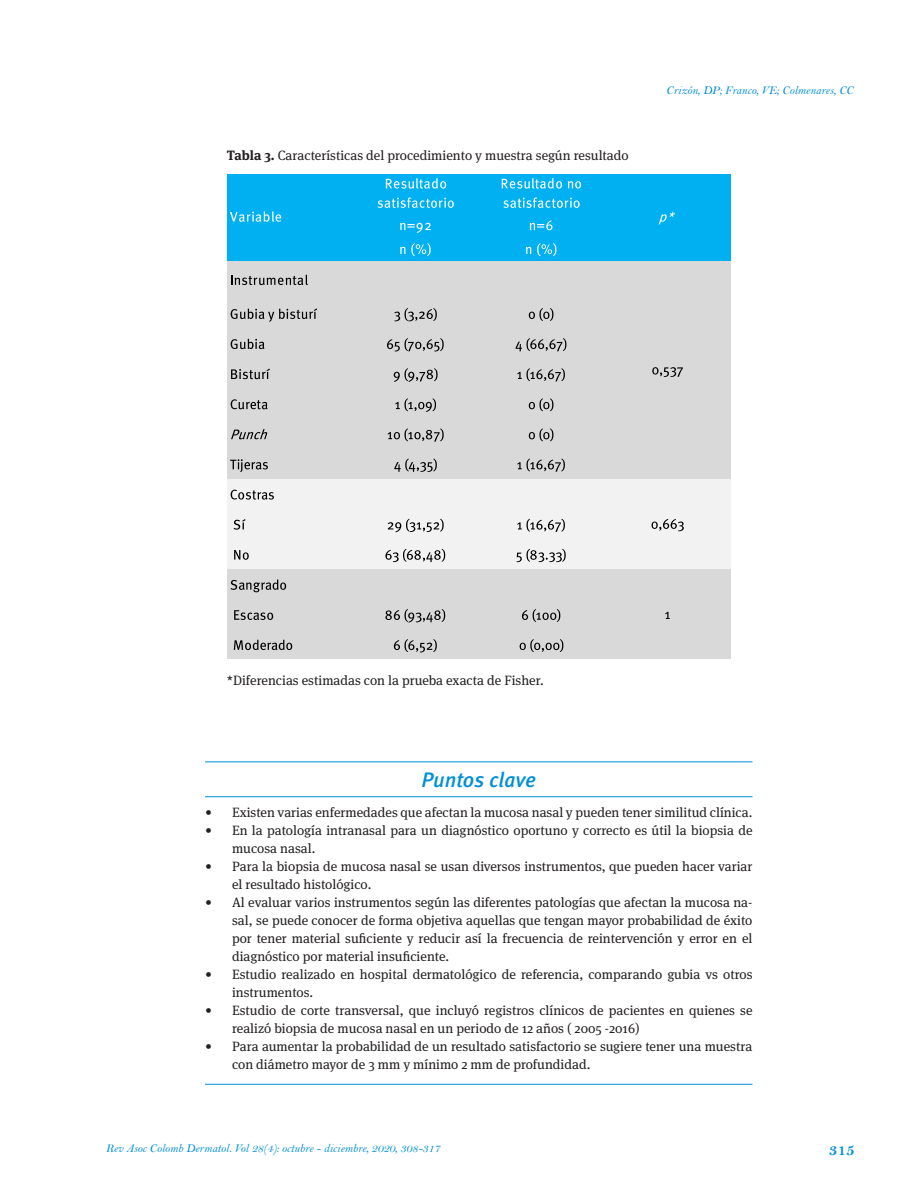
<style>
.page{position:relative;width:915px;height:1191px;background:#fff}
.page>*{position:absolute;margin:0;border:0;box-sizing:border-box;transform-origin:0 0}
.subtitulo{font:italic 500 21px "Meta Pro";letter-spacing:-.005em;color:#008fd5}
.t1{font:16.5px "Bell MT Bold";color:#008fd5}
.caja_texto{font:13.5px/18px "Meta Serif OT";color:#231f20}
.marcacion{font:12px "Bell MT Italic";color:#008fd5}
.s1{font-weight:700}
</style>
<div class="page">
<hr style="left:205px;top:761px;width:547px;height:1px;background:#008fd5">
<hr style="left:205px;top:1084px;width:547px;height:1px;background:#008fd5">
<hr style="left:205px;top:796px;width:547px;height:1px;background:#008fd5">
<div style="left:227px;top:174px;width:503px;height:88px;background:#00b0f0"></div>
<div style="left:227px;top:261px;width:503px;height:219px;background:#d9d9d9"></div>
<div style="left:227px;top:479px;width:503px;height:91px;background:#f2f2f2"></div>
<div style="left:227px;top:569px;width:503px;height:90px;background:#d9d9d9"></div>
<svg style="left:385px;top:178px;width:61px;height:11px"></svg>
<svg style="left:377px;top:197px;width:76px;height:11px"></svg>
<svg style="left:501px;top:178px;width:80px;height:11px"></svg>
<svg style="left:503px;top:197px;width:76px;height:11px"></svg>
<svg style="left:400px;top:223px;width:30px;height:10px"></svg>
<svg style="left:529px;top:220px;width:23px;height:10px"></svg>
<svg style="left:400px;top:247px;width:5px;height:7px"></svg>
<svg style="left:411px;top:243px;width:19px;height:13px"></svg>
<svg style="left:526px;top:247px;width:5px;height:7px"></svg>
<svg style="left:537px;top:243px;width:19px;height:13px"></svg>
<svg style="left:231px;top:275px;width:77px;height:10px"></svg>
<svg style="left:230px;top:308px;width:87px;height:14px"></svg>
<svg style="left:394px;top:308px;width:42px;height:13px"></svg>
<svg style="left:528px;top:308px;width:25px;height:13px"></svg>
<svg style="left:230px;top:339px;width:34px;height:10px"></svg>
<svg style="left:387px;top:338px;width:56px;height:13px"></svg>
<svg style="left:515px;top:338px;width:51px;height:13px"></svg>
<svg style="left:231px;top:368px;width:39px;height:11px"></svg>
<svg style="left:393px;top:368px;width:44px;height:14px"></svg>
<svg style="left:517px;top:368px;width:47px;height:14px"></svg>
<svg style="left:230px;top:399px;width:37px;height:10px"></svg>
<svg style="left:395px;top:398px;width:41px;height:14px"></svg>
<svg style="left:528px;top:398px;width:25px;height:13px"></svg>
<svg style="left:231px;top:429px;width:36px;height:10px"></svg>
<svg style="left:387px;top:428px;width:56px;height:14px"></svg>
<svg style="left:528px;top:428px;width:25px;height:13px"></svg>
<svg style="left:230px;top:459px;width:38px;height:13px"></svg>
<svg style="left:394px;top:458px;width:42px;height:14px"></svg>
<svg style="left:517px;top:458px;width:47px;height:14px"></svg>
<svg style="left:230px;top:489px;width:44px;height:10px"></svg>
<svg style="left:233px;top:519px;width:12px;height:10px"></svg>
<svg style="left:387px;top:519px;width:56px;height:13px"></svg>
<svg style="left:517px;top:519px;width:47px;height:13px"></svg>
<svg style="left:234px;top:550px;width:15px;height:10px"></svg>
<svg style="left:385px;top:549px;width:60px;height:13px"></svg>
<svg style="left:516px;top:549px;width:49px;height:13px"></svg>
<svg style="left:230px;top:579px;width:56px;height:13px"></svg>
<svg style="left:234px;top:610px;width:39px;height:10px"></svg>
<svg style="left:385px;top:609px;width:60px;height:13px"></svg>
<svg style="left:521px;top:609px;width:39px;height:13px"></svg>
<svg style="left:234px;top:639px;width:58px;height:11px"></svg>
<svg style="left:393px;top:639px;width:43px;height:13px"></svg>
<svg style="left:519px;top:639px;width:44px;height:13px"></svg>
<svg style="left:665px;top:612px;width:4px;height:7px"></svg>
<svg style="left:230px;top:211px;width:51px;height:11px"></svg>
<svg style="left:658px;top:212px;width:16px;height:12px"></svg>
<svg style="left:652px;top:367px;width:30px;height:10px"></svg>
<svg style="left:651px;top:519px;width:32px;height:12px"></svg>
<p class="caja_texto" style="left:227px;top:146px;width:403px"><span class="s1">Tabla 3.</span> Características del procedimiento y muestra según resultado</p>
<p class="marcacion" style="left:666px;top:83px;width:189px">Crizón, DP; Franco, VE; Colmenares, CC</p>
<p class="caja_texto" style="left:227px;top:671px;width:318px">*Diferencias estimadas con la prueba exacta de Fisher.</p>
<p class="subtitulo" style="left:421px;top:766px;width:116px">Puntos clave</p>
<p class="caja_texto" style="left:205px;top:803px;width:548px">• Existen varias enfermedades que afectan la mucosa nasal y pueden tener similitud clínica.</p>
<p class="caja_texto" style="left:232px;top:821px;width:522px;text-indent:-27px">• En la patología intranasal para un diagnóstico oportuno y correcto es útil la biopsia de mucosa nasal.</p>
<p class="caja_texto" style="left:232px;top:857px;width:521px;text-indent:-27px">• Para la biopsia de mucosa nasal se usan diversos instrumentos, que pueden hacer variar el resultado histológico.</p>
<p class="caja_texto" style="left:232px;top:893px;width:521px;text-align:justify;text-indent:-27px">• Al evaluar varios instrumentos según las diferentes patologías que afectan la mucosa na&shy;sal, se puede conocer de forma objetiva aquellas que tengan mayor probabilidad de éxito por tener material suficiente y reducir así la frecuencia de reintervención y error en el diagnóstico por material insuficiente.</p>
<p class="caja_texto" style="left:232px;top:965px;width:522px;text-indent:-27px">• Estudio realizado en hospital dermatológico de referencia, comparando gubia vs otros instrumentos.</p>
<p class="caja_texto" style="left:232px;top:1001px;width:522px;text-indent:-27px">• Estudio de corte transversal, que incluyó registros clínicos de pacientes en quienes se realizó biopsia de mucosa nasal en un periodo de 12 años ( 2005 -2016)</p>
<p class="caja_texto" style="left:232px;top:1037px;width:521px;text-indent:-27px">• Para aumentar la probabilidad de un resultado satisfactorio se sugiere tener una muestra con diámetro mayor de 3 mm y mínimo 2 mm de profundidad.</p>
<p class="marcacion" style="left:106px;top:1141px;width:336px">Rev Asoc Colomb Dermatol. Vol 28(4): octubre - diciembre, 2020, 308-317</p>
<p class="t1" style="left:828px;top:1140px;width:28px">315</p>
</div>
